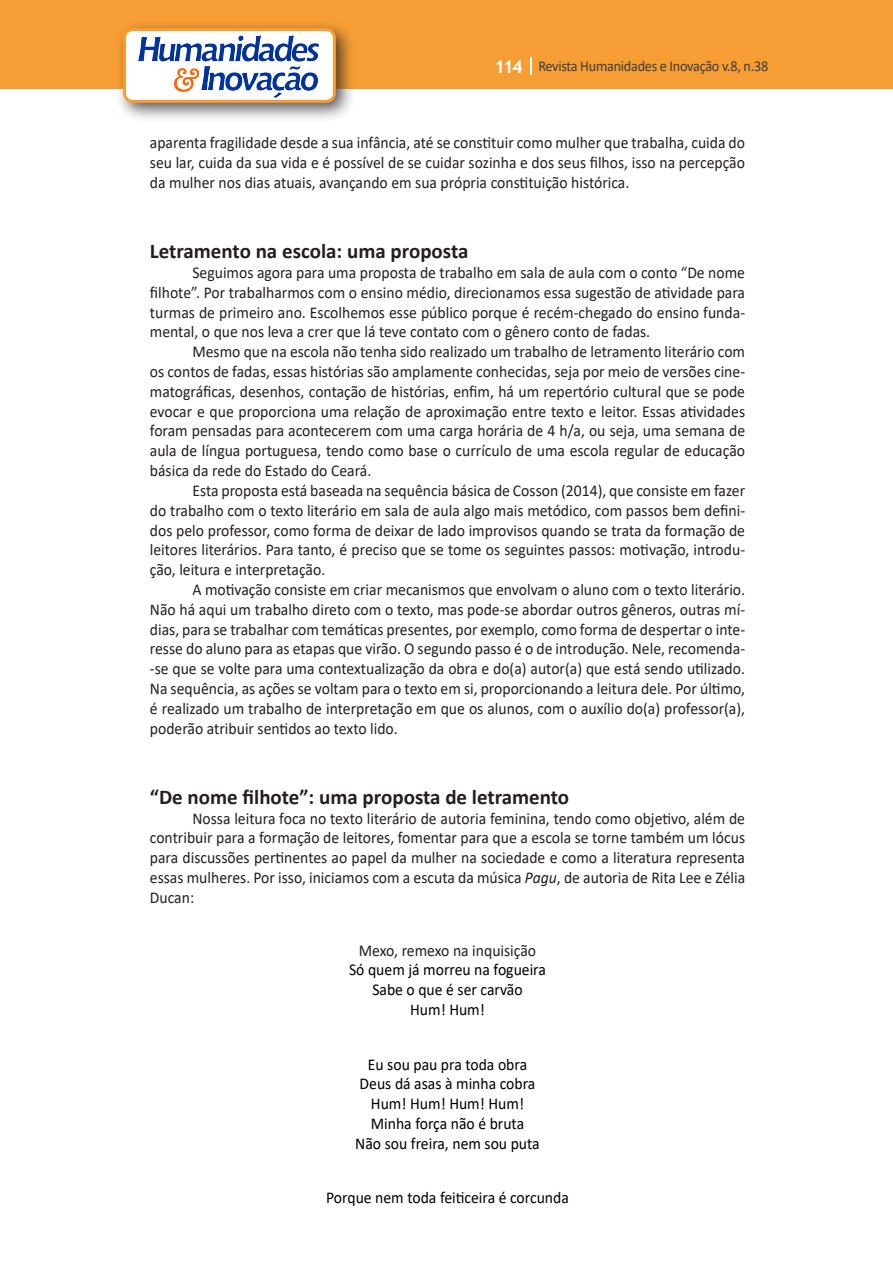
<style>
.page{position:relative;width:893px;height:1263px;background:#fff}
.page>*{position:absolute;margin:0;border:0;box-sizing:border-box;transform-origin:0 0}
.Titulo_2{font:700 21px "Calibri";color:#231f20}
.Texto{font:16.5px/19.8px "Calibri";color:#231f20;text-align:justify;scale:.95 1}
.Texto-2{font:16.5px/19.8px "Calibri";color:#000;text-align:center;scale:.95 1}
.t1{font:15px "Calibri";letter-spacing:-.02em;color:#3e3e3f;scale:.95 1}
.s1{font-family:"Trebuchet MS";font-weight:700;font-size:18px;color:#fff}
.s2{font-style:italic}
.s3{color:#231f20}
</style>
<div class="page">
<div style="left:0;top:0;width:893px;height:88px;background:#f69e34"></div>
<svg style="left:530px;top:57px;width:2px;height:18px"></svg>
<div style="left:115px;top:20px;width:241px;height:103px;background:#231f20;opacity:.75"></div>
<div style="left:125px;top:30px;width:209px;height:71px;background:#fff;border-radius:9px"></div>
<img style="left:138px;top:35px;width:181px;height:62px">
<div style="left:123px;top:28px;width:213px;height:75px;border:3px solid #f69e34;border-radius:9px"></div>
<p class="t1" style="left:495px;top:56px;width:290px"><span class="s1">114</span> Revista Humanidades e Inovação v.8, n.38</p>
<p class="Texto" style="left:150px;top:133px;width:628px">aparenta fragilidade desde a sua infância, até se constituir como mulher que trabalha, cuida do seu lar, cuida da sua vida e é possível de se cuidar sozinha e dos seus filhos, isso na percepção da mulher nos dias atuais, avançando em sua própria constituição histórica.</p>
<p class="Titulo_2" style="left:150px;top:236px;width:320px">Letramento na escola: uma proposta</p>
<p class="Texto" style="left:150px;top:262px;width:628px;text-indent:43px">Seguimos agora para uma proposta de trabalho em sala de aula com o conto “De nome filhote”. Por trabalharmos com o ensino médio, direcionamos essa sugestão de atividade para turmas de primeiro ano. Escolhemos esse público porque é recém-chegado do ensino funda&shy;mental, o que nos leva a crer que lá teve contato com o gênero conto de fadas.</p>
<p class="Texto" style="left:150px;top:341px;width:628px;text-indent:43px">Mesmo que na escola não tenha sido realizado um trabalho de letramento literário com os contos de fadas, essas histórias são amplamente conhecidas, seja por meio de versões cine&shy;matográficas, desenhos, contação de histórias, enfim, há um repertório cultural que se pode evocar e que proporciona uma relação de aproximação entre texto e leitor. Essas atividades foram pensadas para acontecerem com uma carga horária de 4 h/a, ou seja, uma semana de aula de língua portuguesa, tendo como base o currículo de uma escola regular de educação básica da rede do Estado do Ceará.</p>
<p class="Texto" style="left:150px;top:480px;width:628px;text-indent:43px">Esta proposta está baseada na sequência básica de Cosson (2014), que consiste em fazer do trabalho com o texto literário em sala de aula algo mais metódico, com passos bem defini&shy;dos pelo professor, como forma de deixar de lado improvisos quando se trata da formação de leitores literários. Para tanto, é preciso que se tome os seguintes passos: motivação, introdu&shy;ção, leitura e interpretação.</p>
<p class="Texto" style="left:150px;top:579px;width:628px;text-indent:43px">A motivação consiste em criar mecanismos que envolvam o aluno com o texto literário.<br>Não há aqui um trabalho direto com o texto, mas pode-se abordar outros gêneros, outras mí&shy;dias, para se trabalhar com temáticas presentes, por exemplo, como forma de despertar o inte&shy;resse do aluno para as etapas que virão. O segundo passo é o de introdução. Nele, recomenda--se que se volte para uma contextualização da obra e do(a) autor(a) que está sendo utilizado.<br>Na sequência, as ações se voltam para o texto em si, proporcionando a leitura dele. Por último, é realizado um trabalho de interpretação em que os alunos, com o auxílio do(a) professor(a), poderão atribuir sentidos ao texto lido.</p>
<p class="Titulo_2" style="left:150px;top:782px;width:421px">“De nome filhote”: uma proposta de letramento</p>
<p class="Texto" style="left:150px;top:808px;width:628px;text-indent:43px">Nossa leitura foca no texto literário de autoria feminina, tendo como objetivo, além de contribuir para a formação de leitores, fomentar para que a escola se torne também um lócus para discussões pertinentes ao papel da mulher na sociedade e como a literatura representa essas mulheres. Por isso, iniciamos com a escuta da música <span class="s2">Pagu</span>, de autoria de Rita Lee e Zélia Ducan:</p>
<p class="Texto-2" style="left:349px;top:940px;width:209px"><span class="s3">Mexo, remexo na inquisição<br></span>Só quem já morreu na fogueira<br>Sabe o que é ser carvão<br>Hum! Hum!</p>
<p class="Texto-2" style="left:355px;top:1054px;width:196px">Eu sou pau pra toda obra<br>Deus dá asas à minha cobra<br>Hum! Hum! Hum! Hum!<br>Minha força não é bruta<br>Não sou freira, nem sou puta</p>
<p class="Texto-2" style="left:326px;top:1187px;width:257px">Porque nem toda feiticeira é corcunda</p>
</div>
